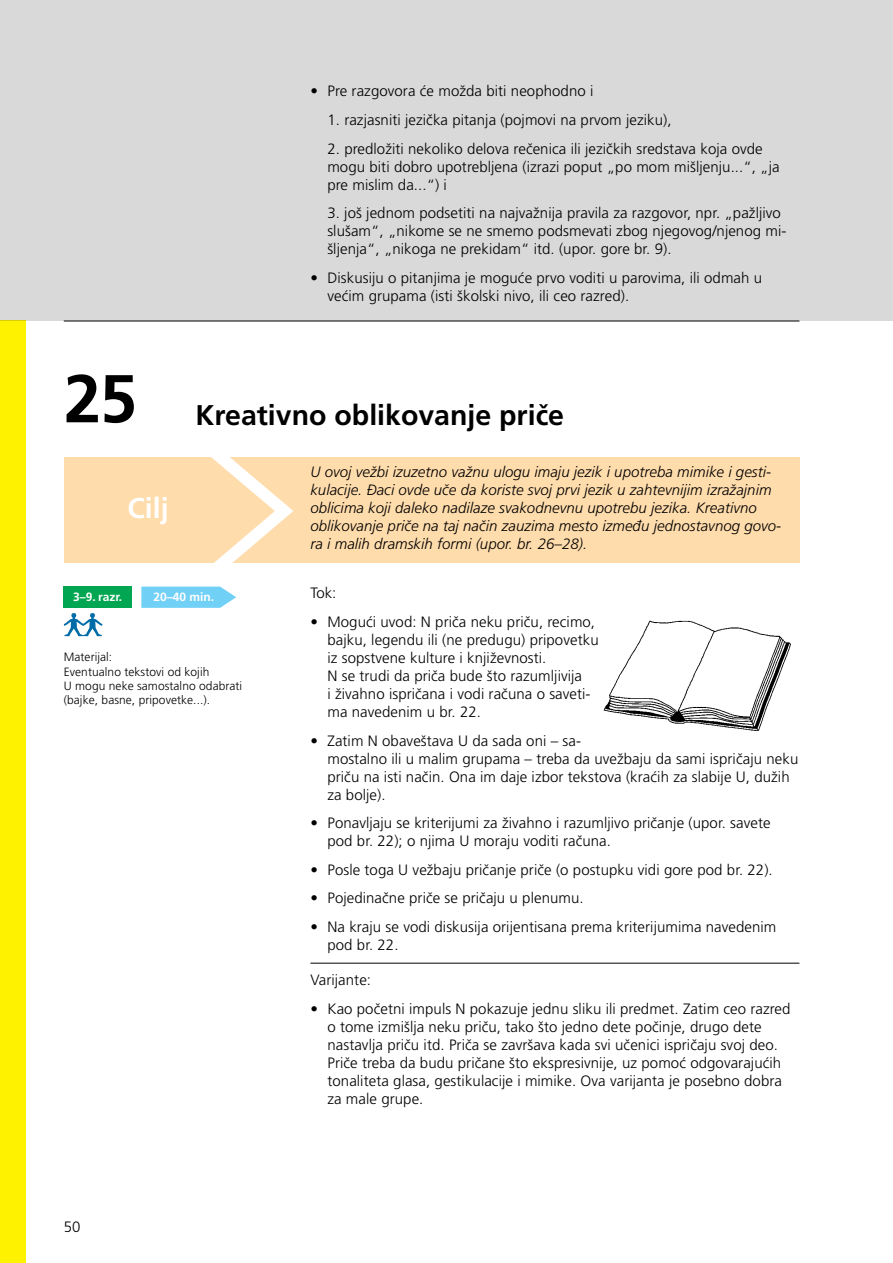
<style>
.page{position:relative;width:893px;height:1263px;background:#fff}
.page>*{position:absolute;margin:0;border:0;box-sizing:border-box;transform-origin:0 0}
.t1{font:700 67.5px "Frutiger LT Pro";color:#000}
.t2{font:700 28.5px "Frutiger LT Pro";color:#000}
.t3{font:700 28.5px "Frutiger LT Pro";color:#fff}
.t4{font:300 15px/18px "Frutiger LT Pro";letter-spacing:.005em;color:#000}
.t5{font:italic 300 15px/18px "Frutiger LT Pro";letter-spacing:.005em;color:#000}
.t6{font:300 12px/14.4px "Frutiger LT Pro";letter-spacing:.005em;color:#000}
.t7{font:700 12px "Frutiger LT Pro";color:#fff}
</style>
<div class="page">
<div style="left:64px;top:458px;width:735px;height:105px;background:#ffdcac"></div>
<hr style="left:310px;top:963px;width:489px;height:1px;background:#000">
<svg style="left:64px;top:613px;width:39px;height:23px"></svg>
<hr style="left:64px;top:321px;width:735px;height:1px;background:#000">
<img style="left:603px;top:620px;width:188px;height:111px">
<svg style="left:141px;top:457px;width:162px;height:151px"></svg>
<div style="left:64px;top:587px;width:68px;height:21px;background:#00a651"></div>
<div style="left:0;top:321px;width:26px;height:942px;background:#fff200"></div>
<hr style="left:892px;top:219px;width:1px;height:1044px;background:#000">
<div style="left:0;top:0;width:893px;height:321px;background:#d9d9d9"></div>
<h1 class="t1" style="left:64px;top:359px;width:75px">25</h1>
<h2 class="t3" style="left:128px;top:491px;width:43px">Cilj</h2>
<p class="t4" style="left:310px;top:82px;width:284px">• Pre razgovora će možda biti neophodno i</p>
<p class="t4" style="left:327px;top:111px;width:346px">1. razjasniti jezička pitanja (pojmovi na prvom jeziku),</p>
<p class="t4" style="left:327px;top:139px;width:454px">2. predložiti nekoliko delova rečenica ili jezičkih sredstava koja ovde mogu biti dobro upotrebljena (izrazi poput „po mom mišljenju...“, „ja pre mislim da...“) i</p>
<p class="t4" style="left:327px;top:204px;width:461px">3. još jednom podsetiti na najvažnija pravila za razgovor, npr. „pažljivo slušam“, „nikome se ne smemo podsmevati zbog njegovog/njenog mi&shy;šljenja“, „nikoga ne prekidam“ itd. (upor. gore br. 9).</p>
<p class="t4" style="left:327px;top:269px;width:436px;text-indent:-17px">• Diskusiju o pitanjima je moguće prvo voditi u parovima, ili odmah u većim grupama (isti školski nivo, ili ceo razred).</p>
<h2 class="t2" style="left:196px;top:398px;width:370px">Kreativno oblikovanje priče</h2>
<p class="t5" style="left:310px;top:463px;width:472px">U ovoj vežbi izuzetno važnu ulogu imaju jezik i upotreba mimike i gesti&shy;kulacije. Đaci ovde uče da koriste svoj prvi jezik u zahtevnijim izražajnim oblicima koji daleko nadilaze svakodnevnu upotrebu jezika. Kreativno oblikovanje priče na taj način zauzima mesto između jednostavnog govo&shy;ra i malih dramskih formi (upor. br. 26–28).</p>
<p class="t7" style="left:73px;top:590px;width:51px">3–9. razr.</p>
<p class="t7" style="left:153px;top:590px;width:62px">20–40 min.</p>
<p class="t6" style="left:64px;top:650px;width:180px">Materijal:<br>Eventualno tekstovi od kojih<br>U mogu neke samostalno odabrati (bajke, basne, pripovetke...).</p>
<p class="t4" style="left:64px;top:1217px;width:18px">50</p>
<p class="t4" style="left:310px;top:584px;width:28px">Tok:</p>
<p class="t4" style="left:327px;top:613px;width:273px;text-indent:-17px">• Mogući uvod: N priča neku priču, recimo, bajku, legendu ili (ne predugu) pripovetku iz sopstvene kulture i književnosti.<br>N se trudi da priča bude što razumljivija<br>i živahno ispričana i vodi računa o saveti&shy;ma navedenim u br. 22.</p>
<p class="t4" style="left:327px;top:731px;width:472px;text-indent:-17px">• Zatim N obaveštava U da sada oni – sa-<br>mostalno ili u malim grupama – treba da uvežbaju da sami ispričaju neku priču na isti način. Ona im daje izbor tekstova (kraćih za slabije U, dužih za bolje).</p>
<p class="t4" style="left:327px;top:814px;width:445px;text-indent:-17px">• Ponavljaju se kriterijumi za živahno i razumljivo pričanje (upor. savete pod br. 22); o njima U moraju voditi računa.</p>
<p class="t4" style="left:310px;top:861px;width:464px">• Posle toga U vežbaju pričanje priče (o postupku vidi gore pod br. 22).</p>
<p class="t4" style="left:310px;top:889px;width:275px">• Pojedinačne priče se pričaju u plenumu.</p>
<p class="t4" style="left:327px;top:918px;width:451px;text-indent:-17px">• Na kraju se vodi diskusija orijentisana prema kriterijumima navedenim pod br. 22.</p>
<p class="t4" style="left:310px;top:971px;width:62px">Varijante:</p>
<p class="t4" style="left:327px;top:1000px;width:465px;text-indent:-17px">• Kao početni impuls N pokazuje jednu sliku ili predmet. Zatim ceo razred o tome izmišlja neku priču, tako što jedno dete počinje, drugo dete nastavlja priču itd. Priča se završava kada svi učenici ispričaju svoj deo.<br>Priče treba da budu pričane što ekspresivnije, uz pomoć odgovarajućih tonaliteta glasa, gestikulacije i mimike. Ova varijanta je posebno dobra za male grupe.</p>
</div>
